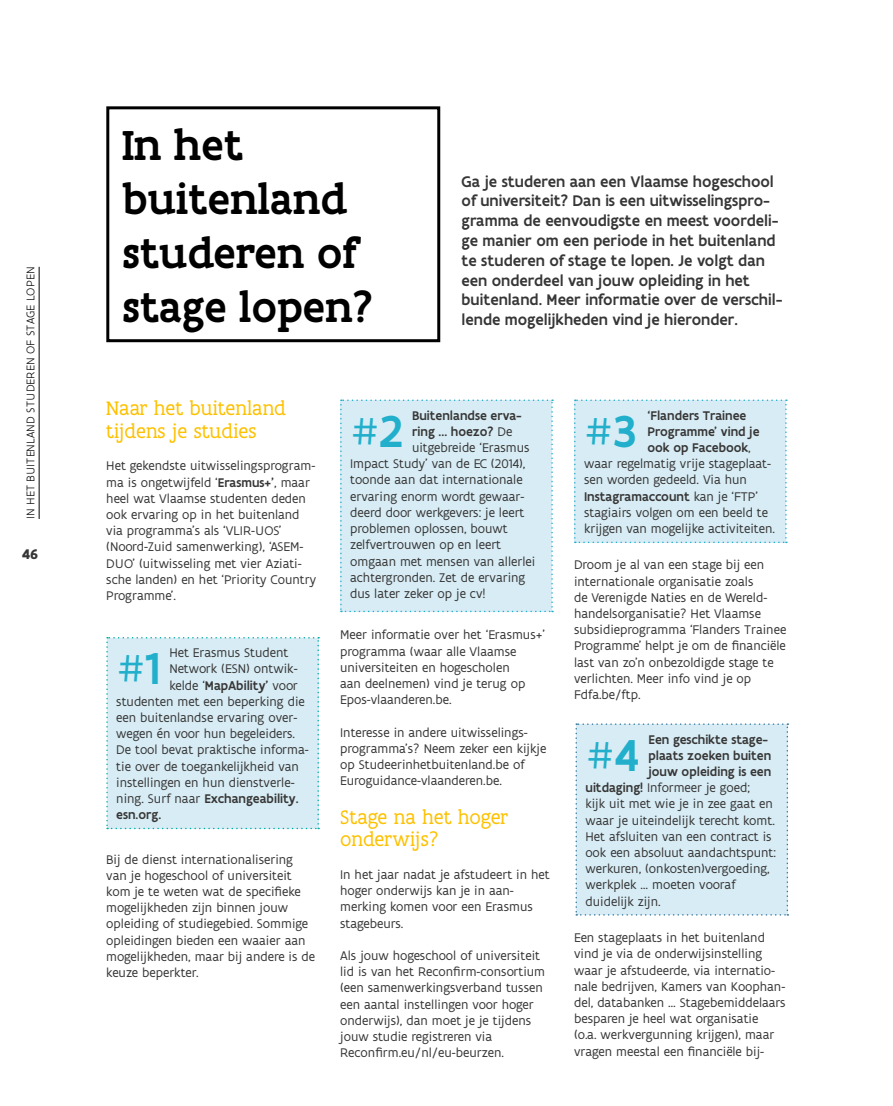
<style>
.page{position:relative;width:893px;height:1106px;background:#fff}
.page>*{position:absolute;margin:0;border:0;box-sizing:border-box;transform-origin:0 0}
.t1{font:300 48px "Flanders Art Sans";color:#21afcb}
.t2{font:500 45px/54px "Flanders Art Serif";color:#000}
.t3{font:21px/22.5px "Flanders Art Serif";color:#fdc100}
.t4{font:500 16.5px/19.8px "Flanders Art Sans";color:#373636}
.t5{font:700 15px "Flanders Art Serif";color:#373636}
.t6{font:13.5px/16.2px "Flanders Art Sans";color:#373636}
.t7{font:500 13.5px "Flanders Art Sans";color:#373636}
.t8{font:300 12px "Flanders Art Sans";letter-spacing:.005em;color:#000}
.s1{font-weight:500}
.s2{font-weight:400}
</style>
<div class="page">
<div style="left:106px;top:106px;width:334px;height:236px;border:3px solid #000"></div>
<hr style="left:39px;top:267px;width:1px;height:252px;background:#000">
<div style="left:106px;top:637px;width:213px;height:192px;background:#d7ecf4"></div>
<div style="left:340px;top:399px;width:213px;height:213px;background:#d7ecf4"></div>
<div style="left:350px;top:410px;width:54px;height:36px;background:#d7ecf4"></div>
<div style="left:574px;top:399px;width:213px;height:144px;background:#d7ecf4"></div>
<div style="left:575px;top:723px;width:213px;height:192px;background:#d7ecf4"></div>
<p class="t8" style="left:23px;top:519px;width:253px;rotate:-90deg">IN HET BUITENLAND STUDEREN OF STAGE LOPEN</p>
<p class="t5" style="left:22px;top:544px;width:18px">46</p>
<h2 class="t2" style="left:122px;top:118px;width:252px">In het buitenland studeren of stage lopen?</h2>
<p class="t4" style="left:461px;top:171px;width:323px">Ga je studeren aan een Vlaamse hogeschool of universiteit? Dan is een uitwisselingspro&shy;gramma de eenvoudigste en meest voordeli&shy;ge manier om een periode in het buitenland te studeren of stage te lopen. Je volgt dan een onderdeel van jouw opleiding in het buitenland. Meer informatie over de verschil&shy;lende mogelijkheden vind je hieronder.</p>
<h3 class="t3" style="left:106px;top:398px;width:182px">Naar het buitenland tijdens je studies</h3>
<p class="t6" style="left:106px;top:458px;width:211px">Het gekendste uitwisselingsprogram&shy;ma is ongetwijfeld ‘<span class="s1">Erasmus+’</span>, maar heel wat Vlaamse studenten deden ook ervaring op in het buitenland via programma’s als ‘VLIR-UOS’ (Noord-Zuid samenwerking), ‘ASEM-DUO’ (uitwisseling met vier Aziati&shy;sche landen) en het ‘Priority Country Programme’.</p>
<p class="t6" style="left:169px;top:645px;width:121px">Het Erasmus Student</p>
<p class="t6" style="left:169px;top:661px;width:130px">Network (ESN) ontwik-</p>
<p class="t7" style="left:169px;top:676px;width:130px"><span class="s2">kelde ‘</span>MapAbility’ <span class="s2">voor</span></p>
<p class="t6" style="left:116px;top:693px;width:190px">studenten met een beperking die</p>
<p class="t6" style="left:116px;top:709px;width:183px">een buitenlandse ervaring over-</p>
<p class="t6" style="left:116px;top:726px;width:180px">wegen én voor hun begeleiders.</p>
<p class="t6" style="left:116px;top:742px;width:194px">De tool bevat praktische informa-</p>
<p class="t6" style="left:116px;top:758px;width:184px">tie over de toegankelijkheid van</p>
<p class="t6" style="left:116px;top:774px;width:180px">instellingen en hun dienstverle-</p>
<p class="t7" style="left:116px;top:790px;width:184px"><span class="s2">ning. Surf naar</span> Exchangeability.</p>
<p class="t7" style="left:116px;top:806px;width:46px">esn.org.</p>
<h1 class="t1" style="left:117px;top:640px;width:45px">#<span class="s1">1</span></h1>
<p class="t6" style="left:106px;top:851px;width:210px">Bij de dienst internationalisering van je hogeschool of universiteit kom je te weten wat de specifieke mogelijkheden zijn binnen jouw opleiding of studiegebied. Sommige opleidingen bieden een waaier aan mogelijkheden, maar bij andere is de keuze beperkter.</p>
<p class="t7" style="left:412px;top:407px;width:111px">Buitenlandse erva-</p>
<p class="t7" style="left:412px;top:423px;width:102px">ring ... hoezo? <span class="s2">De</span></p>
<p class="t6" style="left:412px;top:440px;width:119px">uitgebreide ‘Erasmus</p>
<p class="t6" style="left:350px;top:456px;width:177px">Impact Study’ van de EC (2014),</p>
<p class="t6" style="left:350px;top:472px;width:174px">toonde aan dat internationale</p>
<p class="t6" style="left:350px;top:488px;width:176px">ervaring enorm wordt gewaar-</p>
<p class="t6" style="left:350px;top:504px;width:176px">deerd door werkgevers: je leert</p>
<p class="t6" style="left:350px;top:521px;width:159px">problemen oplossen, bouwt</p>
<p class="t6" style="left:350px;top:537px;width:152px">zelfvertrouwen op en leert</p>
<p class="t6" style="left:350px;top:553px;width:187px">omgaan met mensen van allerlei</p>
<p class="t6" style="left:350px;top:569px;width:177px">achtergronden. Zet de ervaring</p>
<p class="t6" style="left:350px;top:585px;width:137px">dus later zeker op je cv!</p>
<h1 class="t1" style="left:350px;top:402px;width:54px">#<span class="s1">2</span></h1>
<p class="t6" style="left:340px;top:627px;width:206px">Meer informatie over het ‘Erasmus+’ programma (waar alle Vlaamse universiteiten en hogescholen<br>aan deelnemen) vind je terug op<br>Epos-vlaanderen.be.</p>
<p class="t6" style="left:340px;top:724px;width:208px">Interesse in andere uitwisselings&shy;programma’s? Neem zeker een kijkje op Studeerinhetbuitenland.be of Euroguidance-vlaanderen.be.</p>
<h3 class="t3" style="left:340px;top:806px;width:170px">Stage na het hoger onderwijs?</h3>
<p class="t6" style="left:340px;top:866px;width:211px">In het jaar nadat je afstudeert in het hoger onderwijs kan je in aan&shy;merking komen voor een Erasmus stagebeurs.</p>
<p class="t6" style="left:340px;top:947px;width:206px">Als jouw hogeschool of universiteit lid is van het Reconfirm-consortium (een samenwerkingsverband tussen een aantal instellingen voor hoger onderwijs), dan moet je je tijdens jouw studie registreren via Reconfirm.eu/nl/eu-beurzen.</p>
<p class="t7" style="left:648px;top:407px;width:100px">‘Flanders Trainee</p>
<p class="t7" style="left:648px;top:423px;width:113px">Programme’ vind je</p>
<p class="t7" style="left:648px;top:439px;width:105px">ook op Facebook<span class="s2">,</span></p>
<p class="t6" style="left:584px;top:456px;width:189px">waar regelmatig vrije stageplaat-</p>
<p class="t6" style="left:584px;top:472px;width:164px">sen worden gedeeld. Via hun</p>
<p class="t7" style="left:584px;top:488px;width:175px">Instagramaccount <span class="s2">kan je ‘FTP’</span></p>
<p class="t6" style="left:584px;top:504px;width:186px">stagiairs volgen om een beeld te</p>
<p class="t6" style="left:584px;top:521px;width:192px">krijgen van mogelijke activiteiten.</p>
<h1 class="t1" style="left:584px;top:402px;width:53px">#<span class="s1">3</span></h1>
<p class="t6" style="left:574px;top:557px;width:214px">Droom je al van een stage bij een internationale organisatie zoals<br>de Verenigde Naties en de Wereld&shy;handelsorganisatie? Het Vlaamse subsidieprogramma ‘Flanders Trainee<br>Programme’ helpt je om de financiële last van zo’n onbezoldigde stage te verlichten. Meer info vind je op<br>Fdfa.be/ftp.</p>
<p class="t7" style="left:648px;top:730px;width:121px">Een geschikte stage-</p>
<p class="t7" style="left:648px;top:747px;width:124px">plaats zoeken buiten</p>
<p class="t7" style="left:648px;top:763px;width:124px">jouw opleiding is een</p>
<p class="t6" style="left:585px;top:780px;width:166px"><span class="s1">uitdaging!</span> Informeer je goed;</p>
<p class="t6" style="left:585px;top:796px;width:189px">kijk uit met wie je in zee gaat en</p>
<p class="t6" style="left:585px;top:812px;width:191px">waar je uiteindelijk terecht komt.</p>
<p class="t6" style="left:585px;top:828px;width:188px">Het afsluiten van een contract is</p>
<p class="t6" style="left:585px;top:844px;width:192px">ook een absoluut aandachtspunt:</p>
<p class="t6" style="left:585px;top:861px;width:186px">werkuren, (onkosten)vergoeding,</p>
<p class="t6" style="left:585px;top:877px;width:152px">werkplek … moeten vooraf</p>
<p class="t6" style="left:585px;top:893px;width:77px">duidelijk zijn.</p>
<h1 class="t1" style="left:586px;top:726px;width:55px">#<span class="s1">4</span></h1>
<p class="t6" style="left:574px;top:930px;width:213px">Een stageplaats in het buitenland vind je via de onderwijsinstelling waar je afstudeerde, via internatio&shy;nale bedrijven, Kamers van Koophan&shy;del, databanken … Stagebemiddelaars besparen je heel wat organisatie<br>(o.a. werkvergunning krijgen), maar vragen meestal een financiële bij-</p>
</div>
